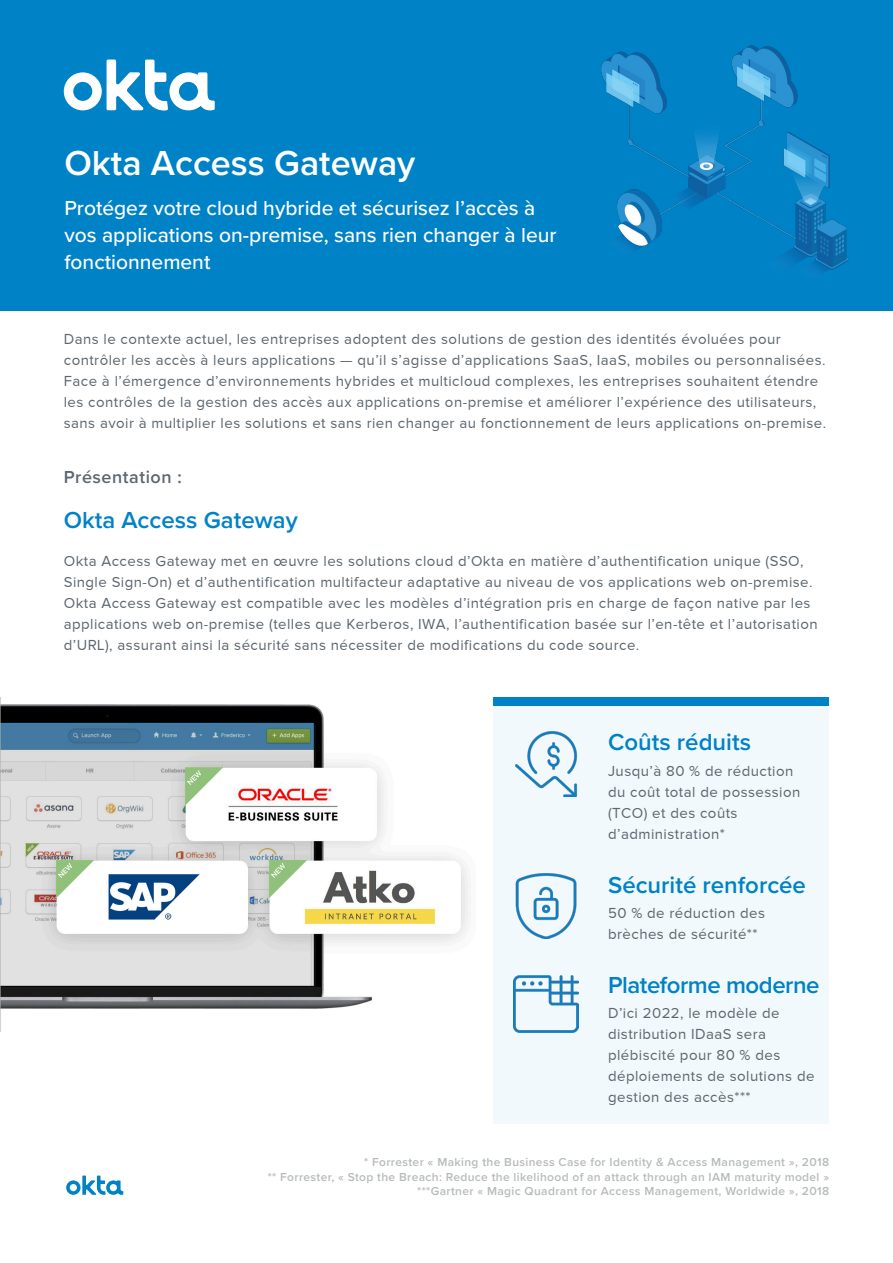
<style>
.page{position:relative;width:893px;height:1263px;background:#fff}
.page>*{position:absolute;margin:0;border:0;box-sizing:border-box;transform-origin:0 0}
.Cover_Title{font:600 36px "Proxima Nova";color:#fff}
.Blue_Intro_Title_for{font:600 24px "Proxima Nova";color:#0082c7}
.Blue_Intro_Title_for-2{font:600 24px "Proxima Nova";letter-spacing:-.02em;color:#0082c7}
.Cover_Title-2{font:500 21px/27px "Proxima Nova";color:#fff}
.Body_Bold_Sub-header{font:600 18px "Proxima Nova";letter-spacing:.03em;color:#5d676f}
.Body_copy{font:15px/21px "Proxima Nova";letter-spacing:.03em;color:#5d676f}
.Page_Footer_-_Light{font:600 12px/14.4px "Proxima Nova";letter-spacing:.03em;color:#b7bcbb;text-align:right}
</style>
<div class="page">
<svg style="left:66px;top:1175px;width:57px;height:20px"></svg>
<div style="left:0;top:0;width:893px;height:310px;background:#0082c7"></div>
<img style="left:601px;top:45px;width:248px;height:227px">
<svg style="left:64px;top:60px;width:151px;height:51px"></svg>
<div style="left:493px;top:706px;width:336px;height:417px;background:#f2f9fc"></div>
<img style="left:0;top:697px;width:468px;height:334px">
<img style="left:515px;top:731px;width:63px;height:66px">
<img style="left:515px;top:873px;width:62px;height:66px">
<img style="left:513px;top:975px;width:66px;height:58px">
<div style="left:493px;top:697px;width:336px;height:9px;background:#0082c7"></div>
<p class="Cover_Title" style="left:64px;top:136px;width:353px">Okta Access Gateway</p>
<p class="Cover_Title-2" style="left:64px;top:194px;width:494px">Protégez votre cloud hybride et sécurisez l’accès à vos applications on-premise, sans rien changer à leur fonctionnement</p>
<p class="Body_copy" style="left:64px;top:328px;width:764px">Dans le contexte actuel, les entreprises adoptent des solutions de gestion des identités évoluées pour contrôler les accès à leurs applications — qu’il s’agisse d’applications SaaS, IaaS, mobiles ou personnalisées.<br>Face à l’émergence d’environnements hybrides et multicloud complexes, les entreprises souhaitent étendre les contrôles de la gestion des accès aux applications on-premise et améliorer l’expérience des utilisateurs, sans avoir à multiplier les solutions et sans rien changer au fonctionnement de leurs applications on-premise.</p>
<p class="Body_Bold_Sub-header" style="left:64px;top:463px;width:119px">Présentation :</p>
<p class="Blue_Intro_Title_for" style="left:64px;top:502px;width:236px">Okta Access Gateway</p>
<p class="Body_copy" style="left:64px;top:550px;width:755px">Okta Access Gateway met en œuvre les solutions cloud d’Okta en matière d’authentification unique (SSO, Single Sign-On) et d’authentification multifacteur adaptative au niveau de vos applications web on-premise.<br>Okta Access Gateway est compatible avec les modèles d’intégration pris en charge de façon native par les applications web on-premise (telles que Kerberos, IWA, l’authentification basée sur l’en-tête et l’autorisation d’URL), assurant ainsi la sécurité sans nécessiter de modifications du code source.</p>
<p class="Blue_Intro_Title_for" style="left:608px;top:724px;width:144px">Coûts réduits</p>
<p class="Body_copy" style="left:608px;top:760px;width:194px">Jusqu’à 80 % de réduction du coût total de possession (TCO) et des coûts d’administration*</p>
<p class="Blue_Intro_Title_for" style="left:608px;top:867px;width:199px">Sécurité renforcée</p>
<p class="Body_copy" style="left:608px;top:902px;width:159px">50 % de réduction des brèches de sécurité**</p>
<p class="Blue_Intro_Title_for-2" style="left:608px;top:967px;width:213px">Plateforme moderne</p>
<p class="Body_copy" style="left:608px;top:1002px;width:208px">D’ici 2022, le modèle de distribution IDaaS sera plébiscité pour 80 % des déploiements de solutions de gestion des accès***</p>
<p class="Page_Footer_-_Light" style="left:268px;top:1154px;width:563px">* Forrester « Making the Business Case for Identity &amp; Access Management », 2018<br>** Forrester, « Stop the Breach: Reduce the likelihood of an attack through an IAM maturity model » ***Gartner « Magic Quadrant for Access Management, Worldwide », 2018</p>
</div>
